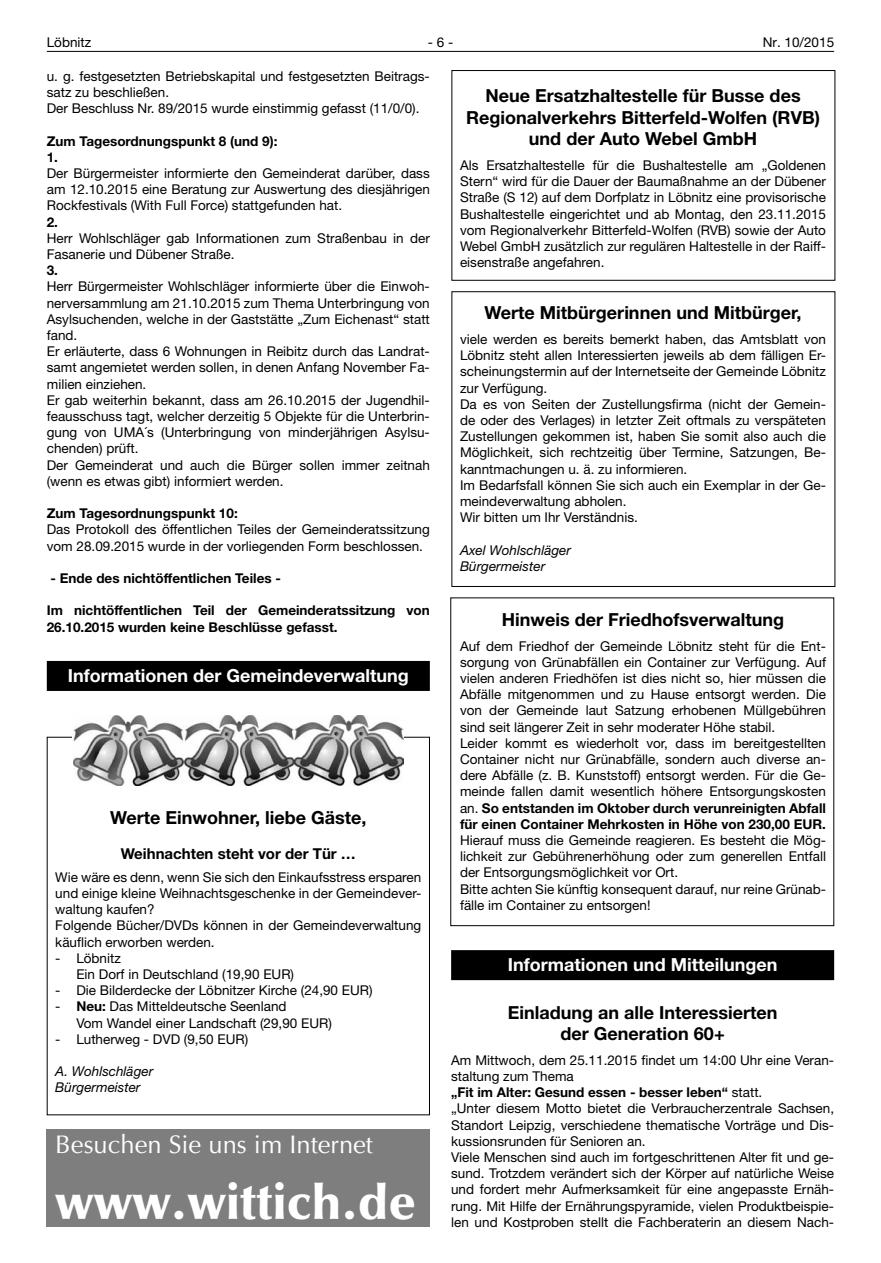
<style>
.page{position:relative;width:881px;height:1263px;background:#fff}
.page>*{position:absolute;margin:0;border:0;box-sizing:border-box;transform-origin:0 0}
.t1{font:900 49.5px "Optima LT";color:#fff}
.t2{font:25.5px "Optima LT";color:#fff}
.t3{font:700 18px/21.6px "Helvetica Neue LT";color:#000;text-align:center}
.t4{font:700 18px "Helvetica Neue LT";color:#fff}
.t5{font:700 15px "Helvetica Neue LT";color:#000}
.t6{font:13.5px/16.2px "Helvetica Neue LT";color:#000}
.t7{font:700 13.5px/16.2px "Helvetica Neue LT";color:#000}
.t8{font:italic 13.5px/16.2px "Helvetica Neue LT";color:#000}
.s1{font-weight:700}
</style>
<div class="page">
<hr style="left:47px;top:51px;width:786px;height:1px;background:#000">
<div style="left:47px;top:661px;width:382px;height:30px;background:#000"></div>
<img style="left:74px;top:715px;width:330px;height:70px">
<div style="left:451px;top:70px;width:384px;height:211px;border:1px solid #000"></div>
<div style="left:451px;top:291px;width:384px;height:296px;border:1px solid #000"></div>
<div style="left:451px;top:950px;width:382px;height:30px;background:#000"></div>
<div style="left:47px;top:1129px;width:382px;height:98px;background:#7e7e7e"></div>
<p class="t6" style="left:47px;top:34px;width:46px">Löbnitz</p>
<p class="t6" style="left:427px;top:34px;width:27px">- 6 -</p>
<p class="t6" style="left:762px;top:34px;width:73px">Nr. 10/2015</p>
<p class="t6" style="left:47px;top:68px;width:384px">u. g. festgesetzten Betriebskapital und festgesetzten Beitrags&shy;satz zu beschließen.<br>Der Beschluss Nr. 89/2015 wurde einstimmig gefasst (11/0/0).</p>
<p class="t7" style="left:47px;top:132px;width:232px">Zum Tagesordnungspunkt 8 (und 9):<br>1.</p>
<p class="t6" style="left:47px;top:165px;width:384px;text-align:justify">Der Bürgermeister informierte den Gemeinderat darüber, dass am 12.10.2015 eine Beratung zur Auswertung des diesjährigen Rockfestivals (With Full Force) stattgefunden hat.</p>
<p class="t7" style="left:47px;top:213px;width:13px">2.</p>
<p class="t6" style="left:47px;top:230px;width:384px">Herr Wohlschläger gab Informationen zum Straßenbau in der<br>Fasanerie und Dübener Straße.</p>
<p class="t7" style="left:47px;top:262px;width:13px">3.</p>
<p class="t6" style="left:47px;top:278px;width:384px">Herr Bürgermeister Wohlschläger informierte über die Einwoh&shy;nerversammlung am 21.10.2015 zum Thema Unterbringung von Asylsuchenden, welche in der Gaststätte „Zum Eichenast“ statt fand.<br>Er erläuterte, dass 6 Wohnungen in Reibitz durch das Landrat&shy;samt angemietet werden sollen, in denen Anfang November Fa&shy;milien einziehen.<br>Er gab weiterhin bekannt, dass am 26.10.2015 der Jugendhil&shy;feausschuss tagt, welcher derzeitig 5 Objekte für die Unterbrin&shy;gung von UMA´s (Unterbringung von minderjährigen Asylsu&shy;chenden) prüft.<br>Der Gemeinderat und auch die Bürger sollen immer zeitnah (wenn es etwas gibt) informiert werden.</p>
<p class="t7" style="left:47px;top:505px;width:192px">Zum Tagesordnungspunkt 10:</p>
<p class="t6" style="left:47px;top:521px;width:384px">Das Protokoll des öffentlichen Teiles der Gemeinderatssitzung vom 28.09.2015 wurde in der vorliegenden Form beschlossen.</p>
<p class="t7" style="left:51px;top:570px;width:232px">- Ende des nichtöffentlichen Teiles -</p>
<p class="t7" style="left:47px;top:602px;width:384px">Im nichtöffentlichen Teil der Gemeinderatssitzung von<br>26.10.2015 wurden keine Beschlüsse gefasst.</p>
<h3 class="t4" style="left:68px;top:665px;width:342px">Informationen der Gemeindeverwaltung</h3>
<h3 class="t3" style="left:466px;top:84px;width:355px">Neue Ersatzhaltestelle für Busse des<br>Regionalverkehrs Bitterfeld-Wolfen (RVB) und der Auto Webel GmbH</h3>
<p class="t6" style="left:460px;top:157px;width:367px;text-align:justify">Als Ersatzhaltestelle für die Bushaltestelle am „Goldenen Stern“ wird für die Dauer der Baumaßnahme an der Dübener Straße (S 12) auf dem Dorfplatz in Löbnitz eine provisorische Bushaltestelle eingerichtet und ab Montag, den 23.11.2015 vom Regionalverkehr Bitterfeld-Wolfen (RVB) sowie der Auto Webel GmbH zusätzlich zur regulären Haltestelle in der Raiff&shy;eisenstraße angefahren.</p>
<h3 class="t3" style="left:484px;top:302px;width:318px">Werte Mitbürgerinnen und Mitbürger,</h3>
<p class="t6" style="left:460px;top:331px;width:367px">viele werden es bereits bemerkt haben, das Amtsblatt von Löbnitz steht allen Interessierten jeweils ab dem fälligen Er&shy;scheinungstermin auf der Internetseite der Gemeinde Löbnitz zur Verfügung.<br>Da es von Seiten der Zustellungsfirma (nicht der Gemein&shy;de oder des Verlages) in letzter Zeit oftmals zu verspäteten Zustellungen gekommen ist, haben Sie somit also auch die Möglichkeit, sich rechtzeitig über Termine, Satzungen, Be&shy;kanntmachungen u. ä. zu informieren.<br>Im Bedarfsfall können Sie sich auch ein Exemplar in der Ge&shy;meindeverwaltung abholen.<br>Wir bitten um Ihr Verständnis.</p>
<p class="t8" style="left:460px;top:541px;width:112px">Axel Wohlschläger<br>Bürgermeister</p>
<h3 class="t3" style="left:501px;top:608px;width:284px">Hinweis der Friedhofsverwaltung</h3>
<p class="t6" style="left:460px;top:637px;width:367px">Auf dem Friedhof der Gemeinde Löbnitz steht für die Ent&shy;sorgung von Grünabfällen ein Container zur Verfügung. Auf vielen anderen Friedhöfen ist dies nicht so, hier müssen die Abfälle mitgenommen und zu Hause entsorgt werden. Die von der Gemeinde laut Satzung erhobenen Müllgebühren sind seit längerer Zeit in sehr moderater Höhe stabil.<br>Leider kommt es wiederholt vor, dass im bereitgestellten Container nicht nur Grünabfälle, sondern auch diverse an&shy;dere Abfälle (z. B. Kunststoff) entsorgt werden. Für die Ge&shy;meinde fallen damit wesentlich höhere Entsorgungskosten an. <span class="s1">So entstanden im Oktober durch verunreinigten Abfall für einen Container Mehrkosten in Höhe von 230,00 EUR.</span></p>
<p class="t6" style="left:460px;top:832px;width:367px">Hierauf muss die Gemeinde reagieren. Es besteht die Mög&shy;lichkeit zur Gebührenerhöhung oder zum generellen Entfall der Entsorgungsmöglichkeit vor Ort.<br>Bitte achten Sie künftig konsequent darauf, nur reine Grünab&shy;fälle im Container zu entsorgen!</p>
<h3 class="t3" style="left:110px;top:806px;width:258px">Werte Einwohner, liebe Gäste,</h3>
<p class="t5" style="left:121px;top:844px;width:237px">Weihnachten steht vor der Tür …</p>
<p class="t6" style="left:55px;top:869px;width:367px">Wie wäre es denn, wenn Sie sich den Einkaufsstress ersparen und einige kleine Weihnachtsgeschenke in der Gemeindever&shy;waltung kaufen?<br>Folgende Bücher/DVDs können in der Gemeindeverwaltung käuflich erworben werden.</p>
<p class="t6" style="left:76px;top:950px;width:219px;text-indent:-21px">- Löbnitz<br>Ein Dorf in Deutschland (19,90 EUR)</p>
<p class="t6" style="left:55px;top:982px;width:319px">- Die Bilderdecke der Löbnitzer Kirche (24,90 EUR)</p>
<p class="t6" style="left:76px;top:998px;width:257px;text-indent:-21px">- <span class="s1">Neu:</span> Das Mitteldeutsche Seenland<br>Vom Wandel einer Landschaft (29,90 EUR)</p>
<p class="t6" style="left:55px;top:1031px;width:194px">- Lutherweg - DVD (9,50 EUR)</p>
<p class="t8" style="left:55px;top:1063px;width:99px">A. Wohlschläger<br>Bürgermeister</p>
<h3 class="t4" style="left:507px;top:954px;width:271px">Informationen und Mitteilungen</h3>
<h3 class="t3" style="left:507px;top:1001px;width:271px">Einladung an alle Interessierten der Generation 60+</h3>
<p class="t6" style="left:451px;top:1052px;width:384px">Am Mittwoch, dem 25.11.2015 findet um 14:00 Uhr eine Veran&shy;staltung zum Thema<br><span class="s1">„Fit im Alter: Gesund essen - besser leben“</span> statt.<br>„Unter diesem Motto bietet die Verbraucherzentrale Sachsen, Standort Leipzig, verschiedene thematische Vorträge und Dis&shy;kussionsrunden für Senioren an.<br>Viele Menschen sind auch im fortgeschrittenen Alter fit und ge&shy;sund. Trotzdem verändert sich der Körper auf natürliche Weise und fordert mehr Aufmerksamkeit für eine angepasste Ernäh&shy;rung. Mit Hilfe der Ernährungspyramide, vielen Produktbeispie&shy;len und Kostproben stellt die Fachberaterin an diesem Nach-</p>
<h2 class="t2" style="left:55px;top:1130px;width:319px">Besuchen Sie uns im Internet</h2>
<h1 class="t1" style="left:55px;top:1173px;width:362px">www.wittich.de</h1>
</div>
